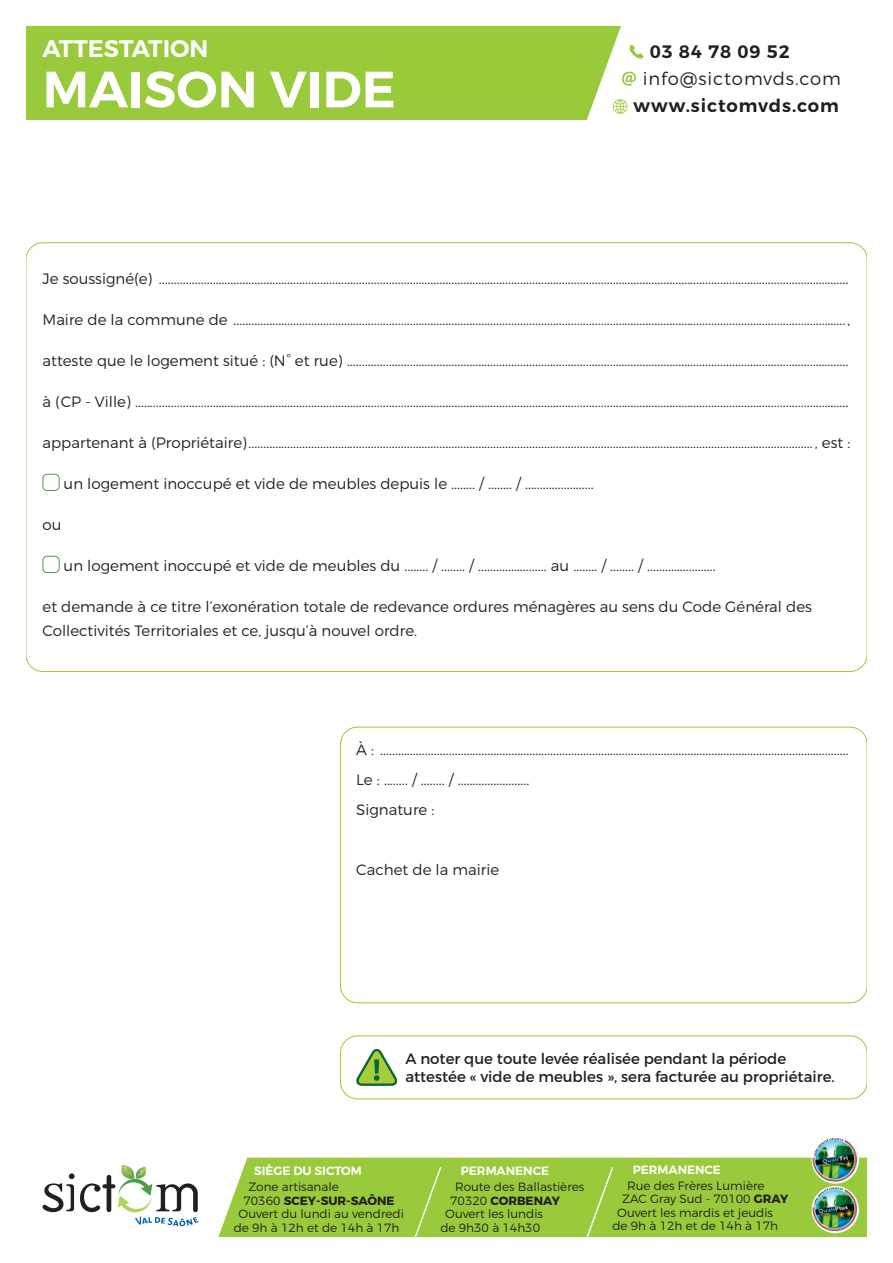
<style>
.page{position:relative;width:893px;height:1263px;background:#fff}
.page>*{position:absolute;margin:0;border:0;box-sizing:border-box;transform-origin:0 0}
.t1{font:600 51px "Montserrat";color:#fff}
.t2{font:600 24px "Montserrat";color:#fff}
.t3{font:600 18px "Montserrat";letter-spacing:.05em;color:#231f20}
.t4{font:300 18px "Montserrat";letter-spacing:.05em;color:#231f20}
.t5{font:300 15px/30px "Montserrat";color:#231f20}
.t6{font:15px/18px "Montserrat";color:#231f20}
.t7{font:300 12px "Montserrat";color:#231f20}
.t8{font:600 12px "Montserrat";color:#fff}
.t9{font:700 12px "Montserrat";color:#231f20}
.s1{font-weight:300}
.s2{font-weight:700}
</style>
<div class="page">
<div style="left:26px;top:26px;width:604px;height:94px;background:#99ca3b"></div>
<div style="left:43px;top:474px;width:17px;height:17px;border:1px solid #4d9b46;border-radius:4px"></div>
<div style="left:43px;top:556px;width:17px;height:17px;border:1px solid #4d9b46;border-radius:4px"></div>
<svg style="left:629px;top:45px;width:15px;height:14px"></svg>
<svg style="left:622px;top:72px;width:14px;height:14px"></svg>
<svg style="left:613px;top:99px;width:14px;height:15px"></svg>
<div style="left:340px;top:727px;width:527px;height:276px;border:1px solid #99ca3b;border-radius:17px"></div>
<div style="left:340px;top:1035px;width:527px;height:64px;border:1px solid #99ca3b;border-radius:17px"></div>
<svg style="left:356px;top:1049px;width:41px;height:37px"></svg>
<div style="left:218px;top:1157px;width:649px;height:80px;background:#99ca3b"></div>
<svg style="left:412px;top:1166px;width:31px;height:71px;background:#9dcc44"></svg>
<svg style="left:584px;top:1166px;width:31px;height:71px;background:#9dcc44"></svg>
<svg style="left:43px;top:1164px;width:155px;height:62px"></svg>
<img style="left:810px;top:1139px;width:49px;height:95px">
<svg style="left:814px;top:1187px;width:29px;height:18px"></svg>
<svg style="left:814px;top:1138px;width:29px;height:18px"></svg>
<h2 class="t2" style="left:43px;top:33px;width:167px">ATTESTATION</h2>
<h1 class="t1" style="left:43px;top:58px;width:355px">MAISON VIDE</h1>
<p class="t3" style="left:650px;top:40px;width:142px">03 84 78 09 52</p>
<p class="t4" style="left:643px;top:67px;width:200px">info@sictomvds.com</p>
<p class="t3" style="left:634px;top:94px;width:207px">www.sictomvds.com</p>
<p class="t5" style="left:43px;top:263px;width:807px">Je soussigné(e) .......................................................................................................................................................................................................................................</p>
<p class="t5" style="left:43px;top:304px;width:809px">Maire de la commune de ............................................................................................................................................................................................................. ,</p>
<p class="t5" style="left:43px;top:345px;width:807px">atteste que le logement situé : (N° et rue) ........................................................................................................................................................................</p>
<p class="t5" style="left:43px;top:386px;width:807px">à (CP - Ville) ...............................................................................................................................................................................................................................................</p>
<p class="t5" style="left:43px;top:427px;width:809px">appartenant à (Propriétaire)............................................................................................................................................................................................. , est :</p>
<p class="t5" style="left:64px;top:468px;width:532px">un logement inoccupé et vide de meubles depuis le ........ / ........ / .......................</p>
<p class="t5" style="left:43px;top:509px;width:20px">ou</p>
<p class="t5" style="left:64px;top:550px;width:654px">un logement inoccupé et vide de meubles du ........ / ........ / ....................... au ........ / ........ / .......................</p>
<p class="t5" style="left:43px;top:594px;width:771px;line-height:24px">et demande à ce titre l’exonération totale de redevance ordures ménagères au sens du Code Général des<br>Collectivités Territoriales et ce, jusqu’à nouvel ordre.</p>
<p class="t5" style="left:356px;top:734px;width:494px">À : .............................................................................................................................................................<br>Le : ........ / ........ / ........................<br>Signature :</p>
<p class="t5" style="left:356px;top:854px;width:145px">Cachet de la mairie</p>
<p class="t6" style="left:405px;top:1049px;width:431px">A noter que toute levée réalisée pendant la période attestée « vide de meubles », sera facturée au propriétaire.</p>
<p class="t8" style="left:254px;top:1164px;width:109px">SIÈGE DU SICTOM</p>
<p class="t7" style="left:248px;top:1179px;width:92px">Zone artisanale</p>
<p class="t9" style="left:243px;top:1193px;width:153px"><span class="s1">70360</span> SCEY-SUR-SAÔNE</p>
<p class="t7" style="left:239px;top:1206px;width:167px">Ouvert du lundi au vendredi</p>
<p class="t7" style="left:234px;top:1220px;width:167px">de 9h à 12h et de 14h à 17h</p>
<p class="t8" style="left:461px;top:1164px;width:90px">PERMANENCE</p>
<p class="t7" style="left:455px;top:1179px;width:131px">Route des Ballastières</p>
<p class="t9" style="left:450px;top:1193px;width:111px"><span class="s1">70320</span> CORBENAY</p>
<p class="t7" style="left:445px;top:1206px;width:99px">Ouvert les lundis</p>
<p class="t7" style="left:440px;top:1220px;width:101px">de 9h30 à 14h30</p>
<p class="t8" style="left:633px;top:1162px;width:90px">PERMANENCE</p>
<p class="t7" style="left:627px;top:1178px;width:139px">Rue des Frères Lumière</p>
<p class="t7" style="left:622px;top:1192px;width:168px">ZAC Gray Sud - 70100 <span class="s2">GRAY</span></p>
<p class="t7" style="left:617px;top:1205px;width:157px">Ouvert les mardis et jeudis</p>
<p class="t7" style="left:612px;top:1219px;width:167px">de 9h à 12h et de 14h à 17h</p>
</div>
